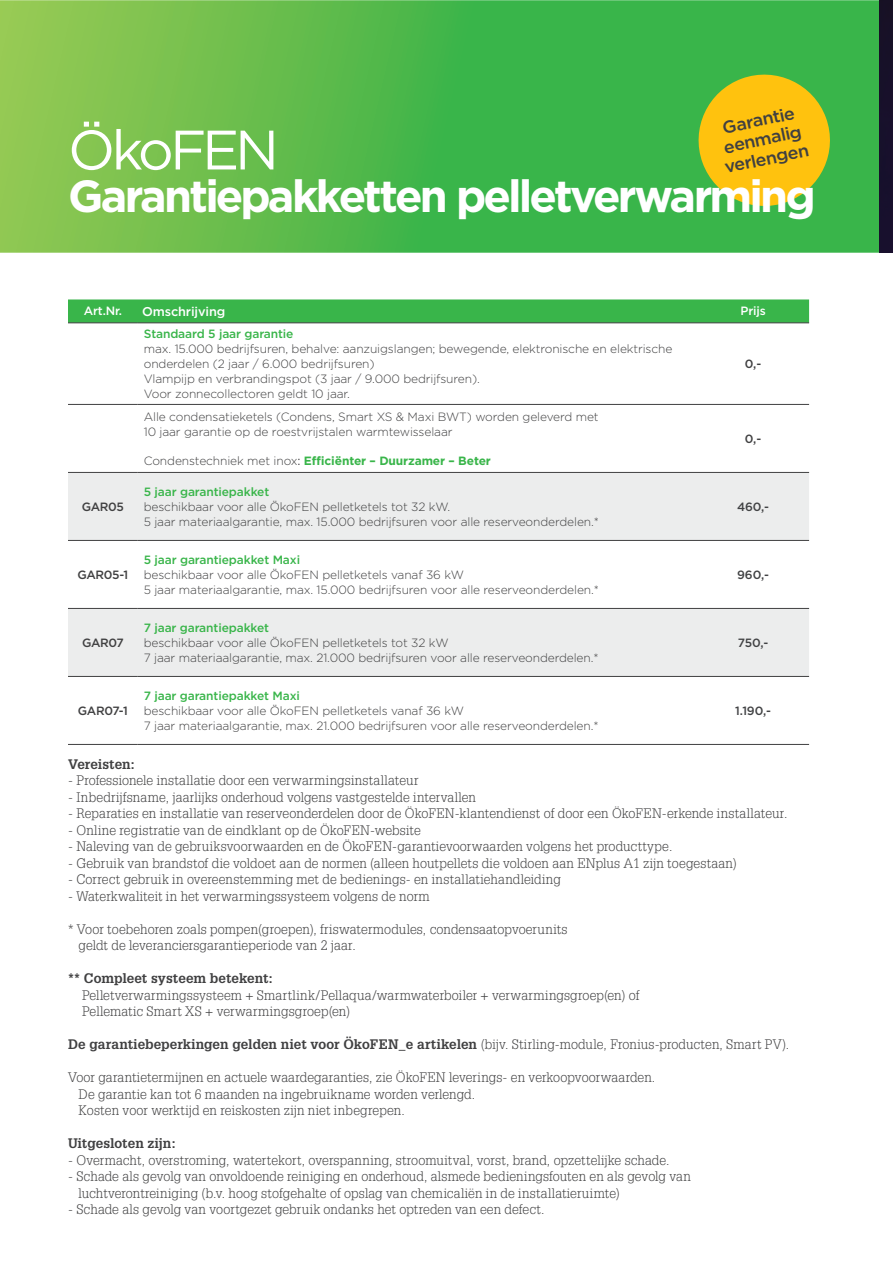
<style>
.page{position:relative;width:893px;height:1263px;background:#fff}
.page>*{position:absolute;margin:0;border:0;box-sizing:border-box;transform-origin:0 0}
.t1{font:55.5px "Gotham";letter-spacing:-.075em;color:#fff}
.t2{font:700 45px "Gotham";letter-spacing:-.065em;color:#fff}
.t3{font:500 17.4px/19.5px "Gotham";color:#404041;text-align:center}
.t4{font:300 13.5px/16.5px "Glypha LT Pro";color:#404041}
.t5{font:700 13.5px "Glypha LT Pro";color:#404041}
.t6{font:500 12.75px "Gotham";letter-spacing:-.01em;color:#fff}
.t7{font:300 12px/15px "Gotham";letter-spacing:-.01em;color:#404041}
.t8{font:500 12px "Gotham";letter-spacing:-.01em;color:#39b54a}
.t9{font:700 12px "Gotham";letter-spacing:-.01em;color:#39b54a}
.t10{font:500 12px "Gotham";letter-spacing:-.03em;color:#404041}
.t11{font:500 12px "Gotham";letter-spacing:-.01em;color:#414244}
.t12{font:500 12px "Gotham";letter-spacing:-.01em;color:#fff}
.s1{font-weight:300;color:#404041}
.s2{font-weight:400;color:#404041}
.s3{font-weight:300}
</style>
<div class="page">
<svg style="left:0;top:0;width:880px;height:253px;background:#56ba4c"></svg>
<svg style="left:68px;top:299px;width:741px;height:24px;background:#3db34d"></svg>
<svg style="left:68px;top:473px;width:741px;height:203px;fill:#eceded"></svg>
<hr style="left:68px;top:323px;width:70px;height:1px;background:#404041">
<hr style="left:138px;top:323px;width:671px;height:1px;background:#404041">
<hr style="left:68px;top:404px;width:70px;height:1px;background:#404041">
<hr style="left:138px;top:404px;width:671px;height:1px;background:#404041">
<hr style="left:68px;top:472px;width:70px;height:1px;background:#404041">
<hr style="left:138px;top:472px;width:671px;height:1px;background:#404041">
<hr style="left:68px;top:540px;width:70px;height:1px;background:#404041">
<hr style="left:138px;top:540px;width:671px;height:1px;background:#404041">
<hr style="left:68px;top:608px;width:70px;height:1px;background:#404041">
<hr style="left:138px;top:608px;width:671px;height:1px;background:#404041">
<hr style="left:68px;top:676px;width:70px;height:1px;background:#404041">
<hr style="left:138px;top:676px;width:671px;height:1px;background:#404041">
<hr style="left:68px;top:744px;width:70px;height:1px;background:#404041">
<hr style="left:138px;top:744px;width:671px;height:1px;background:#404041">
<svg style="left:690px;top:66px;width:148px;height:148px;background:#b3bd24"></svg>
<div style="left:880px;top:0;width:13px;height:253px;background:#18102b"></div>
<p class="t3" style="left:715px;top:121px;width:87px;rotate:-12deg">Garantie eenmalig verlengen</p>
<h2 class="t2" style="left:68px;top:180px;width:749px">Garantiepakketten pelletverwarming</h2>
<h1 class="t1" style="left:68px;top:129px;width:212px">ÖkoFEN</h1>
<p class="t12" style="left:84px;top:307px;width:40px">Art.Nr.</p>
<p class="t6" style="left:142px;top:306px;width:85px">Omschrijving</p>
<p class="t12" style="left:740px;top:307px;width:27px">Prijs</p>
<p class="t8" style="left:144px;top:330px;width:151px">Standaard 5 jaar garantie</p>
<p class="t7" style="left:144px;top:343px;width:530px">max. 15.000 bedrijfsuren, behalve: aanzuigslangen; bewegende, elektronische en elektrische onderdelen (2 jaar / 6.000 bedrijfsuren)<br>Vlampijp en verbrandingspot (3 jaar / 9.000 bedrijfsuren).<br>Voor zonnecollectoren geldt 10 jaar.</p>
<p class="t10" style="left:745px;top:360px;width:18px">0,-</p>
<p class="t10" style="left:82px;top:503px;width:44px">GAR05</p>
<p class="t10" style="left:77px;top:571px;width:52px">GAR05-1</p>
<p class="t10" style="left:82px;top:639px;width:43px">GAR07</p>
<p class="t10" style="left:78px;top:707px;width:51px">GAR07-1</p>
<p class="t7" style="left:144px;top:411px;width:456px;line-height:14.4px">Alle condensatieketels (Condens, Smart XS &amp; Maxi BWT) worden geleverd met<br>10 jaar garantie op de roestvrijstalen warmtewisselaar</p>
<p class="t9" style="left:144px;top:457px;width:349px"><span class="s1">Condenstechniek met inox</span><span class="s2">:</span> Efficiënter – Duurzamer – Beter</p>
<p class="t10" style="left:745px;top:435px;width:18px">0,-</p>
<p class="t8" style="left:144px;top:488px;width:127px">5 jaar garantiepakket</p>
<p class="t7" style="left:144px;top:500px;width:457px">beschikbaar voor alle ÖkoFEN pelletketels tot 32 kW.<br>5 jaar materiaalgarantie, max. 15.000 bedrijfsuren voor alle reserveonderdelen.*</p>
<p class="t11" style="left:737px;top:503px;width:34px">460,-</p>
<p class="t8" style="left:144px;top:556px;width:158px">5 jaar garantiepakket Maxi</p>
<p class="t7" style="left:144px;top:568px;width:457px">beschikbaar voor alle ÖkoFEN pelletketels vanaf 36 kW<br>5 jaar materiaalgarantie, max. 15.000 bedrijfsuren voor alle reserveonderdelen.*</p>
<p class="t11" style="left:737px;top:571px;width:33px">960,-</p>
<p class="t8" style="left:144px;top:624px;width:127px">7 jaar garantiepakket</p>
<p class="t7" style="left:144px;top:636px;width:456px">beschikbaar voor alle ÖkoFEN pelletketels tot 32 kW<br>7 jaar materiaalgarantie, max. 21.000 bedrijfsuren voor alle reserveonderdelen.*</p>
<p class="t11" style="left:738px;top:639px;width:32px">750,-</p>
<p class="t8" style="left:144px;top:692px;width:158px">7 jaar garantiepakket Maxi</p>
<p class="t7" style="left:144px;top:704px;width:456px">beschikbaar voor alle ÖkoFEN pelletketels vanaf 36 kW<br>7 jaar materiaalgarantie, max. 21.000 bedrijfsuren voor alle reserveonderdelen.*</p>
<p class="t11" style="left:735px;top:707px;width:37px">1.190,-</p>
<p class="t5" style="left:68px;top:759px;width:69px">Vereisten:</p>
<p class="t4" style="left:68px;top:774px;width:352px">- Professionele installatie door een verwarmingsinstallateur</p>
<p class="t4" style="left:68px;top:790px;width:409px">- Inbedrijfsname, jaarlijks onderhoud volgens vastgestelde intervallen</p>
<p class="t4" style="left:68px;top:807px;width:721px">- Reparaties en installatie van reserveonderdelen door de ÖkoFEN-klantendienst of door een ÖkoFEN-erkende installateur.</p>
<p class="t4" style="left:68px;top:823px;width:354px">- Online registratie van de eindklant op de ÖkoFEN-website</p>
<p class="t4" style="left:68px;top:840px;width:606px">- Naleving van de gebruiksvoorwaarden en de ÖkoFEN-garantievoorwaarden volgens het producttype.</p>
<p class="t4" style="left:68px;top:856px;width:670px">- Gebruik van brandstof die voldoet aan de normen (alleen houtpellets die voldoen aan ENplus A1 zijn toegestaan)</p>
<p class="t4" style="left:68px;top:873px;width:494px">- Correct gebruik in overeenstemming met de bedienings- en installatiehandleiding</p>
<p class="t4" style="left:68px;top:889px;width:363px">- Waterkwaliteit in het verwarmingssysteem volgens de norm</p>
<p class="t4" style="left:79px;top:922px;width:490px;text-indent:-11px">* Voor toebehoren zoals pompen(groepen), friswatermodules, condensaatopvoerunits geldt de leveranciersgarantieperiode van 2 jaar.</p>
<p class="t5" style="left:68px;top:974px;width:206px">** Compleet systeem betekent:</p>
<p class="t4" style="left:82px;top:988px;width:559px">Pelletverwarmingssysteem + Smartlink/Pellaqua/warmwaterboiler + verwarmingsgroep(en) of<br>Pellematic Smart XS + verwarmingsgroep(en)</p>
<p class="t5" style="left:68px;top:1040px;width:723px">De garantiebeperkingen gelden niet voor ÖkoFEN_e artikelen <span class="s3">(bijv. Stirling-module, Fronius-producten, Smart PV).</span></p>
<p class="t4" style="left:79px;top:1070px;width:578px;text-indent:-11px">Voor garantietermijnen en actuele waardegaranties, zie ÖkoFEN leverings- en verkoopvoorwaarden.<br>De garantie kan tot 6 maanden na ingebruikname worden verlengd.<br>Kosten voor werktijd en reiskosten zijn niet inbegrepen.</p>
<p class="t5" style="left:68px;top:1139px;width:109px">Uitgesloten zijn:</p>
<p class="t4" style="left:68px;top:1153px;width:603px">- Overmacht, overstroming, watertekort, overspanning, stroomuitval, vorst, brand, opzettelijke schade.</p>
<p class="t4" style="left:79px;top:1169px;width:614px;text-indent:-11px">- Schade als gevolg van onvoldoende reiniging en onderhoud, alsmede bedieningsfouten en als gevolg van luchtverontreiniging (b.v. hoog stofgehalte of opslag van chemicaliën in de installatieruimte)</p>
<p class="t4" style="left:68px;top:1202px;width:478px">- Schade als gevolg van voortgezet gebruik ondanks het optreden van een defect.</p>
</div>
